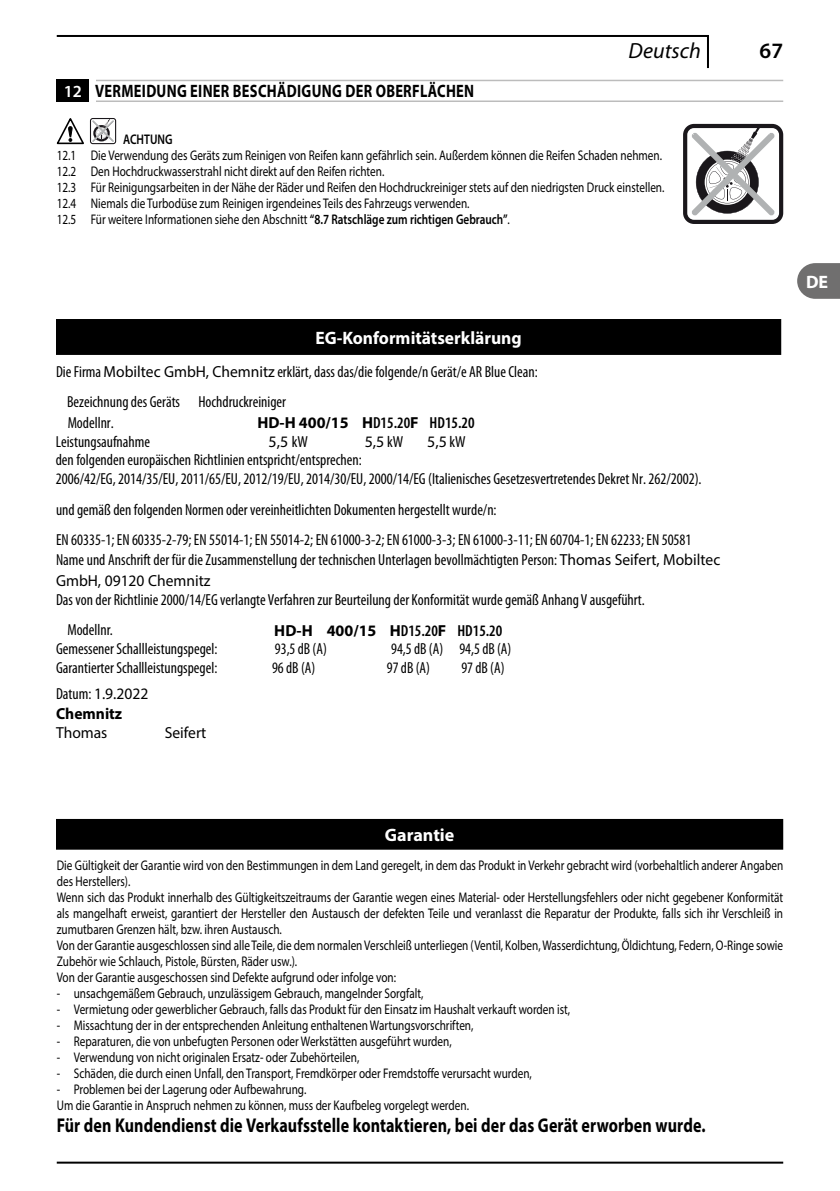
<style>
.page{position:relative;width:840px;height:1191px;background:#fff}
.page>*{position:absolute;margin:0;border:0;box-sizing:border-box;transform-origin:0 0}
.t1{font:italic 22px "Myriad Pro";color:#000}
.t2{font:600 22px "Myriad Pro";color:#000}
.t3{font:700 20px "Myriad Pro";letter-spacing:.005em;color:#000;scale:.8 1}
.t4{font:700 18px "Myriad Pro";letter-spacing:.02em;color:#000;scale:.8 1}
.t5{font:700 18px "Myriad Pro";color:#fff}
.t6{font:condensed 16px/19.2px "Myriad Pro";color:#000}
.t7{font:16px/19.8px "Myriad Pro";color:#000}
.t8{font:condensed 16px "Myriad Pro";color:#000;scale:.95 1}
.t9{font:600 condensed 16px "Myriad Pro";color:#000}
.t10{font:14px/16px "Myriad Pro";color:#000;scale:.8 1}
.t11{font:600 14px "Myriad Pro";color:#000;scale:.8 1}
.s1{font-weight:600;font-size:17px;color:#fff}
.s2{font-weight:600}
.s3{font-stretch:normal}
.s4{font-weight:700;font-stretch:normal}
.s5{font-stretch:condensed}
.s6{font-weight:700}
</style>
<div class="page">
<svg style="left:56px;top:35px;width:653px;height:34px"></svg>
<hr style="left:57px;top:1161px;width:725px;height:2px;background:#000">
<svg style="left:797px;top:263px;width:42px;height:36px;background:#7e7e7e"></svg>
<hr style="left:57px;top:80px;width:725px;height:1px;background:#bcbcbc">
<hr style="left:57px;top:100px;width:725px;height:2px;background:#bcbcbc">
<div style="left:57px;top:80px;width:32px;height:22px;background:#000"></div>
<div style="left:89px;top:79px;width:6px;height:23px;background:#fff"></div>
<svg style="left:57px;top:118px;width:27px;height:26px"></svg>
<svg style="left:116px;top:120px;width:1px;height:22px"></svg>
<svg style="left:90px;top:118px;width:26px;height:26px"></svg>
<svg style="left:92px;top:120px;width:22px;height:22px"></svg>
<svg style="left:683px;top:124px;width:99px;height:100px"></svg>
<div style="left:57px;top:320px;width:722px;height:34px;background:#000"></div>
<div style="left:56px;top:319px;width:724px;height:36px;border:2px solid #000"></div>
<div style="left:57px;top:820px;width:724px;height:28px;background:#000"></div>
<div style="left:56px;top:819px;width:726px;height:30px;border:2px solid #000"></div>
<h1 class="t1" style="left:628px;top:39px;width:74px">Deutsch</h1>
<h1 class="t2" style="left:759px;top:37px;width:25px">67</h1>
<p class="t4" style="left:64px;top:79px;width:514px"><span class="s1">12</span> VERMEIDUNG EINER BESCHÄDIGUNG DER OBERFLÄCHEN</p>
<p class="t11" style="left:123px;top:131px;width:63px">ACHTUNG</p>
<p class="t10" style="left:57px;top:147px;width:760px">12.1 Die Verwendung des Geräts zum Reinigen von Reifen kann gefährlich sein. Außerdem können die Reifen Schaden nehmen.<br>12.2 Den Hochdruckwasserstrahl nicht direkt auf den Reifen richten.<br>12.3 Für Reinigungsarbeiten in der Nähe der Räder und Reifen den Hochdruckreiniger stets auf den niedrigsten Druck einstellen.<br>12.4 Niemals die Turbodüse zum Reinigen irgendeines Teils des Fahrzeugs verwenden.<br>12.5 Für weitere Informationen siehe den Abschnitt <span class="s2">“8.7 Ratschläge zum richtigen Gebrauch”</span>.</p>
<p class="t5" style="left:315px;top:326px;width:208px">EG-Konformitätserklärung</p>
<p class="t6" style="left:67px;top:357px;width:472px;line-height:30.2px;text-indent:-11px">Die Firma <span class="s3">Mobiltec GmbH, Chemnitz</span> erklärt, dass das/die folgende/n Gerät/e AR Blue Clean:<br>Bezeichnung des Geräts Hochdruckreiniger</p>
<p class="t6" style="left:68px;top:413px;width:48px">Modellnr.</p>
<p class="t9" style="left:257px;top:414px;width:219px"><span class="s4">HD-H 400/15 H</span>D15.20<span class="s4">F</span> HD15.20</p>
<p class="t6" style="left:56px;top:432px;width:96px">Leistungsaufnahme</p>
<p class="t7" style="left:268px;top:431px;width:41px">5,5 <span class="s5">kW</span></p>
<p class="t7" style="left:364px;top:431px;width:40px">5,5 <span class="s5">kW</span></p>
<p class="t7" style="left:427px;top:431px;width:40px">5,5 <span class="s5">kW</span></p>
<p class="t6" style="left:56px;top:451px;width:647px">den folgenden europäischen Richtlinien entspricht/entsprechen:<br>2006/42/EG, 2014/35/EU, 2011/65/EU, 2012/19/EU, 2014/30/EU, 2000/14/EG (Italienisches Gesetzesvertretendes Dekret Nr. 262/2002).</p>
<p class="t6" style="left:56px;top:495px;width:636px;line-height:30px">und gemäß den folgenden Normen oder vereinheitlichten Dokumenten hergestellt wurde/n:<br>EN 60335-1; EN 60335-2-79; EN 55014-1; EN 55014-2; EN 61000-3-2; EN 61000-3-3; EN 61000-3-11; EN 60704-1; EN 62233; EN 50581</p>
<p class="t6" style="left:56px;top:549px;width:665px;line-height:20.8px">Name und Anschrift der für die Zusammenstellung der technischen Unterlagen bevollmächtigten Person: <span class="s3">Thomas Seifert, Mobiltec<br>GmbH, 09120 Chemnitz</span></p>
<p class="t6" style="left:274px;top:585px;width:372px;line-height:30.4px;text-indent:-218px">Das von der Richtlinie 2000/14/EG verlangte Verfahren zur Beurteilung der Konformität wurde gemäß Anhang V ausgeführt.<br><span class="s4">HD-H 400/15 H</span><span class="s2">D15.20</span><span class="s4">F</span> <span class="s2">HD15.20</span></p>
<p class="t8" style="left:275px;top:640px;width:56px">93,5 dB (A)</p>
<p class="t8" style="left:391px;top:640px;width:128px">94,5 dB (A) 94,5 dB (A)</p>
<p class="t8" style="left:272px;top:659px;width:47px">96 dB (A)</p>
<p class="t8" style="left:386px;top:659px;width:47px">97 dB (A)</p>
<p class="t8" style="left:461px;top:659px;width:47px">97 dB (A)</p>
<p class="t6" style="left:56px;top:620px;width:163px;text-indent:11px">Modellnr.<br>Gemessener Schallleistungspegel:<br>Garantierter Schallleistungspegel:</p>
<p class="t7" style="left:56px;top:684px;width:94px"><span class="s5">Datum:</span> 1.9.2022<br><span class="s6">Chemnitz</span></p>
<p class="t7" style="left:56px;top:722px;width:53px">Thomas</p>
<p class="t7" style="left:164px;top:722px;width:43px">Seifert</p>
<p class="t5" style="left:805px;top:270px;width:24px">DE</p>
<p class="t5" style="left:384px;top:823px;width:71px">Garantie</p>
<p class="t10" style="left:57px;top:856px;width:909px">Die Gültigkeit der Garantie wird von den Bestimmungen in dem Land geregelt, in dem das Produkt in Verkehr gebracht wird (vorbehaltlich anderer Angaben des Herstellers).<br>Wenn sich das Produkt innerhalb des Gültigkeitszeitraums der Garantie wegen eines Material- oder Herstellungsfehlers oder nicht gegebener Konformität als mangelhaft erweist, garantiert der Hersteller den Austausch der defekten Teile und veranlasst die Reparatur der Produkte, falls sich ihr Verschleiß in zumutbaren Grenzen hält, bzw. ihren Austausch.<br>Von der Garantie ausgeschlossen sind alle Teile, die dem normalen Verschleiß unterliegen (Ventil, Kolben, Wasserdichtung, Öldichtung, Federn, O-Ringe sowie Zubehör wie Schlauch, Pistole, Bürsten, Räder usw.).<br>Von der Garantie ausgeschossen sind Defekte aufgrund oder infolge von:</p>
<p class="t10" style="left:57px;top:985px;width:459px">- unsachgemäßem Gebrauch, unzulässigem Gebrauch, mangelnder Sorgfalt,</p>
<p class="t10" style="left:57px;top:1001px;width:643px">- Vermietung oder gewerblicher Gebrauch, falls das Produkt für den Einsatz im Haushalt verkauft worden ist,</p>
<p class="t10" style="left:57px;top:1017px;width:522px">- Missachtung der in der entsprechenden Anleitung enthaltenen Wartungsvorschriften,</p>
<p class="t10" style="left:57px;top:1033px;width:495px">- Reparaturen, die von unbefugten Personen oder Werkstätten ausgeführt wurden,</p>
<p class="t10" style="left:57px;top:1049px;width:379px">- Verwendung von nicht originalen Ersatz- oder Zubehörteilen,</p>
<p class="t10" style="left:57px;top:1065px;width:595px">- Schäden, die durch einen Unfall, den Transport, Fremdkörper oder Fremdstoffe verursacht wurden,</p>
<p class="t10" style="left:57px;top:1081px;width:516px">- Problemen bei der Lagerung oder Aufbewahrung.<br>Um die Garantie in Anspruch nehmen zu können, muss der Kaufbeleg vorgelegt werden.</p>
<h2 class="t3" style="left:57px;top:1112px;width:812px">Für den Kundendienst die Verkaufsstelle kontaktieren, bei der das Gerät erworben wurde.</h2>
</div>
